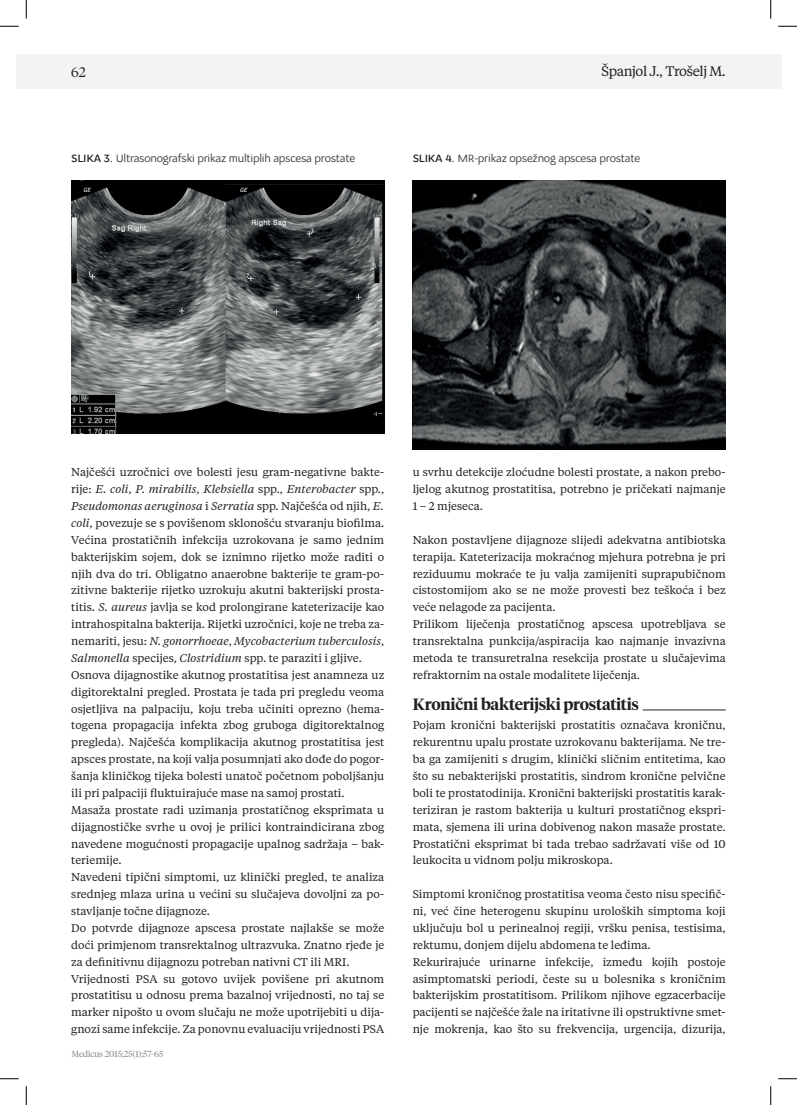
<style>
.page{position:relative;width:797px;height:1105px;background:#fff}
.page>*{position:absolute;margin:0;border:0;box-sizing:border-box;transform-origin:0 0}
.t1{font:600 16.25px "Tiempos Headline";letter-spacing:-.015em;color:#231f20}
.t2{font:13.75px "Tiempos Headline";letter-spacing:-.03em;color:#231f20}
.t3{font:300 13.75px "Tiempos Headline";color:#231f20}
.t4{font:11.25px/16.9px "Tiempos Headline";color:#231f20}
.t5{font:11.25px "Osnova Pro";letter-spacing:-.02em;color:#3e3e3f}
.t6{font:300 8.75px "Tiempos Headline";color:#808285}
.s1{font-weight:500;color:#231f20}
.s2{font-style:italic}
</style>
<div class="page">
<div style="left:16px;top:55px;width:765px;height:34px;background:#f2f3f4"></div>
<hr style="left:412px;top:710px;width:313px;height:1px;background:#231f20">
<hr style="left:412px;top:709px;width:230px;height:2px;background:#fff">
<img style="left:71px;top:181px;width:313px;height:253px">
<img style="left:412px;top:181px;width:313px;height:269px">
<svg style="left:0;top:25px;width:19px;height:2px"></svg>
<svg style="left:778px;top:25px;width:19px;height:2px"></svg>
<svg style="left:0;top:1078px;width:19px;height:1px"></svg>
<svg style="left:778px;top:1078px;width:19px;height:1px"></svg>
<svg style="left:25px;top:0;width:2px;height:19px"></svg>
<svg style="left:25px;top:1086px;width:2px;height:19px"></svg>
<svg style="left:770px;top:0;width:1px;height:19px"></svg>
<svg style="left:770px;top:1086px;width:1px;height:19px"></svg>
<p class="t3" style="left:71px;top:62px;width:16px">62</p>
<p class="t2" style="left:601px;top:62px;width:126px">Španjol J., Trošelj M.</p>
<p class="t5" style="left:71px;top:151px;width:285px"><span class="s1">SLIKA 3.</span> Ultrasonografski prikaz multiplih apscesa prostate</p>
<p class="t5" style="left:412px;top:151px;width:229px"><span class="s1">SLIKA 4.</span> MR-prikaz opsežnog apscesa prostate</p>
<p class="t4" style="left:71px;top:463px;width:314px">Najčešći uzročnici ove bolesti jesu gram-negativne bakte&shy;rije: <span class="s2">E. coli</span>, <span class="s2">P. mirabilis</span>, <span class="s2">Klebsiella</span> spp., <span class="s2">Enterobacter</span> spp., <span class="s2">Pseudomonas aeruginosa</span> i <span class="s2">Serratia</span> spp. Najčešća od njih, <span class="s2">E. coli</span>, povezuje se s povišenom sklonošću stvaranju biofilma.<br>Većina prostatičnih infekcija uzrokovana je samo jednim bakterijskim sojem, dok se iznimno rijetko može raditi o njih dva do tri. Obligatno anaerobne bakterije te gram-po&shy;zitivne bakterije rijetko uzrokuju akutni bakterijski prosta&shy;titis. <span class="s2">S. aureus</span> javlja se kod prolongirane kateterizacije kao intrahospitalna bakterija. Rijetki uzročnici, koje ne treba za&shy;nemariti, jesu: <span class="s2">N. gonorrhoeae</span>, <span class="s2">Mycobacterium tuberculosis</span>, <span class="s2">Salmonella</span> specijes, <span class="s2">Clostridium</span> spp. te paraziti i gljive.<br>Osnova dijagnostike akutnog prostatitisa jest anamneza uz digitorektalni pregled. Prostata je tada pri pregledu veoma osjetljiva na palpaciju, koju treba učiniti oprezno (hema&shy;togena propagacija infekta zbog gruboga digitorektalnog pregleda). Najčešća komplikacija akutnog prostatitisa jest apsces prostate, na koji valja posumnjati ako dođe do pogor&shy;šanja kliničkog tijeka bolesti unatoč početnom poboljšanju ili pri palpaciji fluktuirajuće mase na samoj prostati.<br>Masaža prostate radi uzimanja prostatičnog eksprimata u dijagnostičke svrhe u ovoj je prilici kontraindicirana zbog navedene mogućnosti propagacije upalnog sadržaja – bak&shy;teriemije.<br>Navedeni tipični simptomi, uz klinički pregled, te analiza srednjeg mlaza urina u većini su slučajeva dovoljni za po&shy;stavljanje točne dijagnoze.<br>Do potvrde dijagnoze apscesa prostate najlakše se može doći primjenom transrektalnog ultrazvuka. Znatno rjeđe je za definitivnu dijagnozu potreban nativni CT ili MRI.<br>Vrijednosti PSA su gotovo uvijek povišene pri akutnom prostatitisu u odnosu prema bazalnoj vrijednosti, no taj se marker nipošto u ovom slučaju ne može upotrijebiti u dija&shy;gnozi same infekcije. Za ponovnu evaluaciju vrijednosti PSA</p>
<p class="t4" style="left:412px;top:463px;width:314px;text-align:justify">u svrhu detekcije zloćudne bolesti prostate, a nakon prebo&shy;ljelog akutnog prostatitisa, potrebno je pričekati najmanje 1 – 2 mjeseca.</p>
<p class="t4" style="left:412px;top:531px;width:314px">Nakon postavljene dijagnoze slijedi adekvatna antibiotska terapija. Kateterizacija mokraćnog mjehura potrebna je pri reziduumu mokraće te ju valja zamijeniti suprapubičnom cistostomijom ako se ne može provesti bez teškoća i bez veće nelagode za pacijenta.<br>Prilikom liječenja prostatičnog apscesa upotrebljava se transrektalna punkcija/aspiracija kao najmanje invazivna metoda te transuretralna resekcija prostate u slučajevima refraktornim na ostale modalitete liječenja.</p>
<h1 class="t1" style="left:412px;top:693px;width:228px">Kronični bakterijski prostatitis</h1>
<p class="t4" style="left:412px;top:716px;width:314px;text-align:justify">Pojam kronični bakterijski prostatitis označava kroničnu, rekurentnu upalu prostate uzrokovanu bakterijama. Ne tre&shy;ba ga zamijeniti s drugim, klinički sličnim entitetima, kao što su nebakterijski prostatitis, sindrom kronične pelvične boli te prostatodinija. Kronični bakterijski prostatitis karak&shy;teriziran je rastom bakterija u kulturi prostatičnog ekspri&shy;mata, sjemena ili urina dobivenog nakon masaže prostate.<br>Prostatični eksprimat bi tada trebao sadržavati više od 10 leukocita u vidnom polju mikroskopa.</p>
<p class="t4" style="left:412px;top:885px;width:314px">Simptomi kroničnog prostatitisa veoma često nisu specifič&shy;ni, već čine heterogenu skupinu uroloških simptoma koji uključuju bol u perinealnoj regiji, vršku penisa, testisima, rektumu, donjem dijelu abdomena te leđima.<br>Rekurirajuće urinarne infekcije, između kojih postoje asimptomatski periodi, česte su u bolesnika s kroničnim bakterijskim prostatitisom. Prilikom njihove egzacerbacije pacijenti se najčešće žale na iritativne ili opstruktivne smet&shy;nje mokrenja, kao što su frekvencija, urgencija, dizurija,</p>
<p class="t6" style="left:71px;top:1048px;width:93px">Medicus 2015;25(1):57-65</p>
</div>
